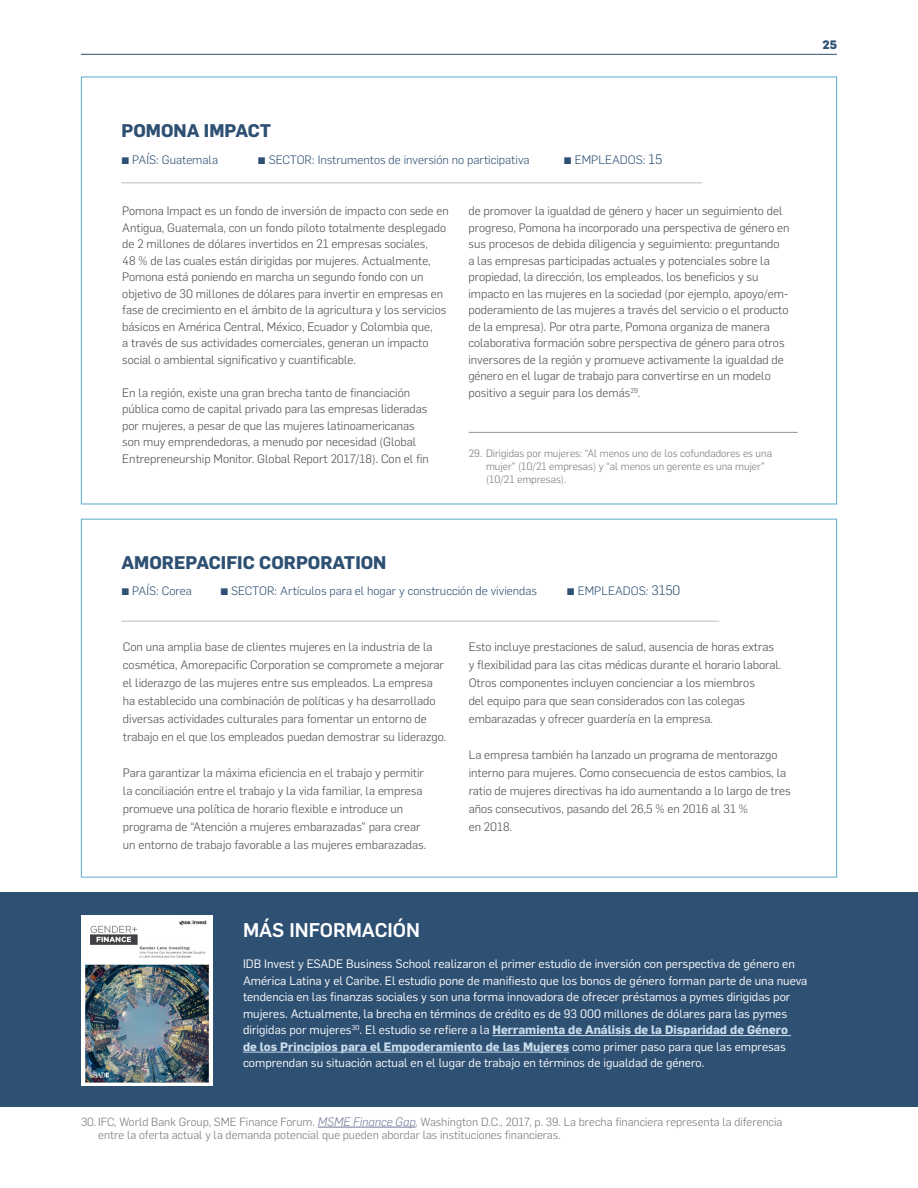
<style>
.page{position:relative;width:918px;height:1188px;background:#fff}
.page>*{position:absolute;margin:0;border:0;box-sizing:border-box;transform-origin:0 0}
.t1{font:500 19.5px "Flama";color:#fff}
.t2{font:700 18px "Flama";color:#2e5073}
.t3{font:300 12px/16.5px "Flama";color:#4d4d4f}
.t4{font:12px/16.5px "Flama";color:#fff}
.t5{font:300 12px "Flama";color:#2e5073}
.t6{font:800 12px "Flama";color:#2e5073}
.t7{font:300 11.7px/13px "Flama";color:#77787b}
.t8{font:300 10.5px/13.2px "Flama";color:#77787b}
.s1{font-size:13.5px}
.s2{font-weight:700;color:#c9ddec}
.s3{font-style:italic;font-size:12px;color:#6e7995}
.s4{font-style:italic}
</style>
<div class="page">
<hr style="left:81px;top:54px;width:756px;height:1px;background:#2e5073">
<hr style="left:122px;top:621px;width:597px;height:1px;background:#bcbec0">
<hr style="left:122px;top:183px;width:580px;height:1px;background:#bcbec0">
<div style="left:0;top:892px;width:918px;height:215px;background:#2e5073"></div>
<hr style="left:493px;top:1035px;width:298px;height:1px;background:#c9ddec">
<hr style="left:243px;top:1052px;width:326px;height:1px;background:#c9ddec">
<img style="left:81px;top:916px;width:131px;height:170px">
<hr style="left:318px;top:1127px;width:98px;height:1px;background:#6e7995">
<hr style="left:469px;top:432px;width:329px;height:1px;background:#939598">
<p class="t6" style="left:823px;top:36px;width:16px">25</p>
<h2 class="t2" style="left:122px;top:120px;width:151px">POMONA IMPACT</h2>
<p class="t5" style="left:122px;top:151px;width:98px">▪ PAÍS: Guatemala</p>
<p class="t5" style="left:258px;top:151px;width:273px">▪ SECTOR: Instrumentos de inversión no participativa</p>
<p class="t5" style="left:564px;top:151px;width:100px">▪ EMPLEADOS: <span class="s1">15</span></p>
<p class="t3" style="left:122px;top:202px;width:328px">Pomona Impact es un fondo de inversión de impacto con sede en Antigua, Guatemala, con un fondo piloto totalmente desplegado de 2 millones de dólares invertidos en 21 empresas sociales,<br>48 % de las cuales están dirigidas por mujeres. Actualmente, Pomona está poniendo en marcha un segundo fondo con un objetivo de 30 millones de dólares para invertir en empresas en fase de crecimiento en el ámbito de la agricultura y los servicios básicos en América Central, México, Ecuador y Colombia que,<br>a través de sus actividades comerciales, generan un impacto social o ambiental significativo y cuantificable.</p>
<p class="t3" style="left:122px;top:384px;width:308px">En la región, existe una gran brecha tanto de financiación pública como de capital privado para las empresas lideradas por mujeres, a pesar de que las mujeres latinoamericanas son muy emprendedoras, a menudo por necesidad (Global Entrepreneurship Monitor. Global Report 2017/18). Con el fin</p>
<p class="t3" style="left:468px;top:202px;width:323px">de promover la igualdad de género y hacer un seguimiento del progreso, Pomona ha incorporado una perspectiva de género en sus procesos de debida diligencia y seguimiento: preguntando<br>a las empresas participadas actuales y potenciales sobre la propiedad, la dirección, los empleados, los beneficios y su impacto en las mujeres en la sociedad (por ejemplo, apoyo/em&shy;poderamiento de las mujeres a través del servicio o el producto de la empresa). Por otra parte, Pomona organiza de manera colaborativa formación sobre perspectiva de género para otros inversores de la región y promueve activamente la igualdad de género en el lugar de trabajo para convertirse en un modelo positivo a seguir para los demás<sup>29</sup>.</p>
<p class="t8" style="left:486px;top:446px;width:288px;text-indent:-17px">29. Dirigidas por mujeres: “Al menos uno de los cofundadores es una mujer” (10/21 empresas) y “al menos un gerente es una mujer” (10/21 empresas).</p>
<h2 class="t2" style="left:122px;top:551px;width:266px">AMOREPACIFIC CORPORATION</h2>
<p class="t5" style="left:122px;top:582px;width:72px">▪ PAÍS: Corea</p>
<p class="t5" style="left:220px;top:582px;width:318px">▪ SECTOR: Artículos para el hogar y construcción de viviendas</p>
<p class="t5" style="left:567px;top:582px;width:115px">▪ EMPLEADOS: <span class="s1">3150</span></p>
<p class="t3" style="left:123px;top:637px;width:325px;line-height:18px">Con una amplia base de clientes mujeres en la industria de la cosmética, Amorepacific Corporation se compromete a mejorar el liderazgo de las mujeres entre sus empleados. La empresa ha establecido una combinación de políticas y ha desarrollado diversas actividades culturales para fomentar un entorno de trabajo en el que los empleados puedan demostrar su liderazgo.</p>
<p class="t3" style="left:123px;top:763px;width:305px;line-height:18px">Para garantizar la máxima eficiencia en el trabajo y permitir la conciliación entre el trabajo y la vida familiar, la empresa promueve una política de horario flexible e introduce un programa de “Atención a mujeres embarazadas” para crear un entorno de trabajo favorable a las mujeres embarazadas.</p>
<p class="t3" style="left:469px;top:637px;width:314px;line-height:18px">Esto incluye prestaciones de salud, ausencia de horas extras y flexibilidad para las citas médicas durante el horario laboral.<br>Otros componentes incluyen concienciar a los miembros<br>del equipo para que sean considerados con las colegas embarazadas y ofrecer guardería en la empresa.</p>
<p class="t3" style="left:469px;top:745px;width:324px;line-height:18px">La empresa también ha lanzado un programa de mentorazgo interno para mujeres. Como consecuencia de estos cambios, la ratio de mujeres directivas ha ido aumentando a lo largo de tres años consecutivos, pasando del 26,5 % en 2016 al 31 %<br>en 2018.</p>
<h1 class="t1" style="left:243px;top:916px;width:179px">MÁS INFORMACIÓN</h1>
<p class="t4" style="left:243px;top:955px;width:566px">IDB Invest y ESADE Business School realizaron el primer estudio de inversión con perspectiva de género en América Latina y el Caribe. El estudio pone de manifiesto que los bonos de género forman parte de una nueva tendencia en las finanzas sociales y son una forma innovadora de ofrecer préstamos a pymes dirigidas por mujeres. Actualmente, la brecha en términos de crédito es de 93 000 millones de dólares para las pymes dirigidas por mujeres<sup>30</sup>. El estudio se refiere a la <span class="s2">Herramienta de Análisis de la Disparidad de Género<br>de los Principios para el Empoderamiento de las Mujeres</span> como primer paso para que las empresas comprendan su situación actual en el lugar de trabajo en términos de igualdad de género.</p>
<p class="t7" style="left:98px;top:1115px;width:686px;text-indent:-17px">30. IFC, World Bank Group, SME Finance Forum. <span class="s3">MSME Finance Gap</span><span class="s4">,</span> Washington D.C., 2017, p. 39. La brecha financiera representa la diferencia entre la oferta actual y la demanda potencial que pueden abordar las instituciones financieras.</p>
</div>
